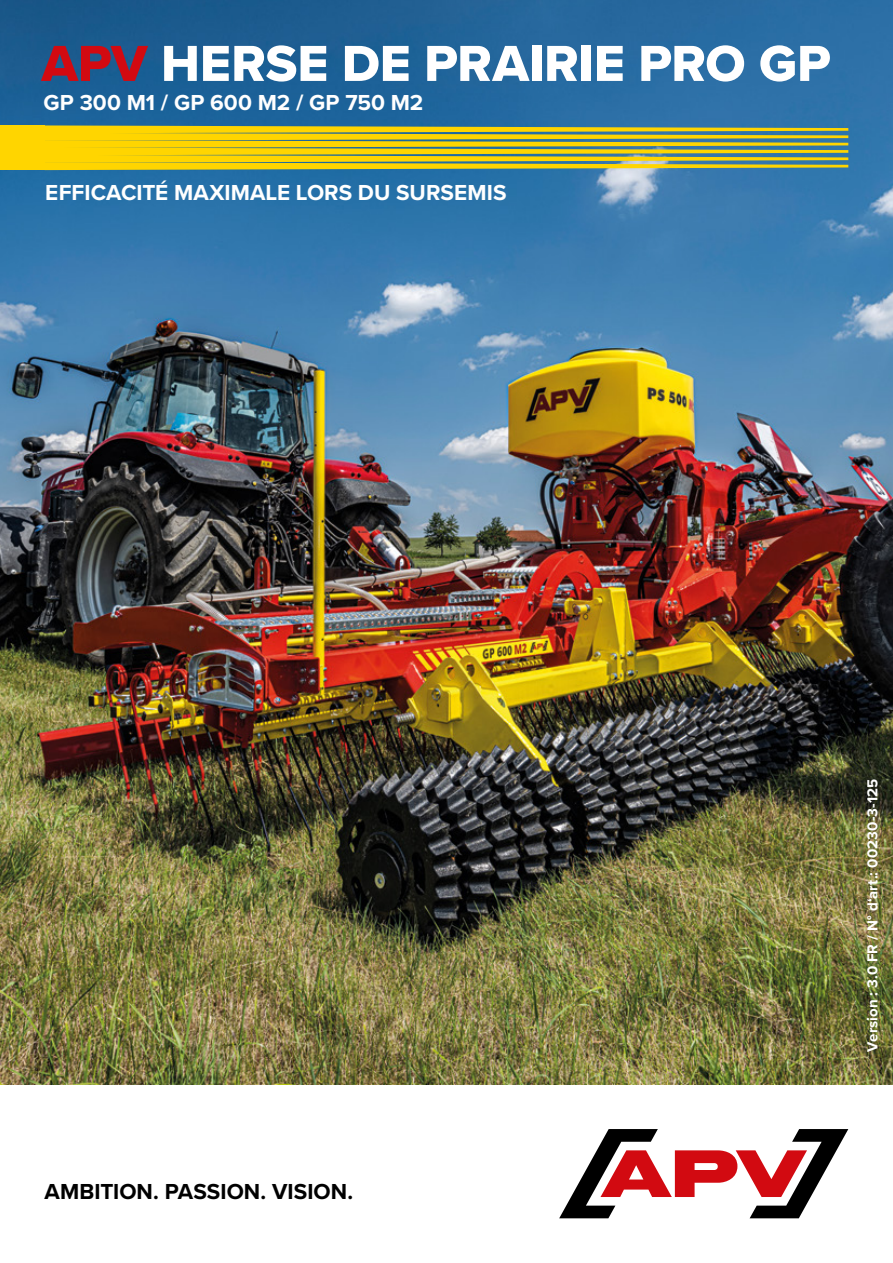
<style>
.page{position:relative;width:893px;height:1263px;background:#fff}
.page>*{position:absolute;margin:0;border:0;box-sizing:border-box;transform-origin:0 0}
.t1{font:52.5px "Proxima Nova Extrabld";letter-spacing:-.005em;color:#fff}
.t2{font:700 22.5px "Proxima Nova";color:#fff}
.t3{font:700 22.5px "Proxima Nova";color:#000}
.t4{font:700 15px "Proxima Nova";letter-spacing:.005em;color:#fff}
.s1{color:#d20a11}
</style>
<div class="page">
<img style="left:0;top:0;width:893px;height:1084px">
<svg style="left:45px;top:125px;width:803px;height:45px;background:#c0b732"></svg>
<div style="left:0;top:125px;width:45px;height:45px;background:#ffd500"></div>
<svg style="left:559px;top:1129px;width:289px;height:89px"></svg>
<h1 class="t1" style="left:41px;top:24px;width:791px"><span class="s1">APV</span> HERSE DE PRAIRIE PRO GP</h1>
<p class="t2" style="left:44px;top:86px;width:381px">GP 300 M1 / GP 600 M2 / GP 750 M2</p>
<p class="t2" style="left:45px;top:176px;width:463px">EFFICACITÉ MAXIMALE LORS DU SURSEMIS</p>
<p class="t3" style="left:45px;top:1175px;width:310px">AMBITION. PASSION. VISION.</p>
<p class="t4" style="left:861px;top:1051px;width:274px;rotate:-90deg">Version : 3.0 FR / N° d‘art.: 00230-3-125</p>
</div>
